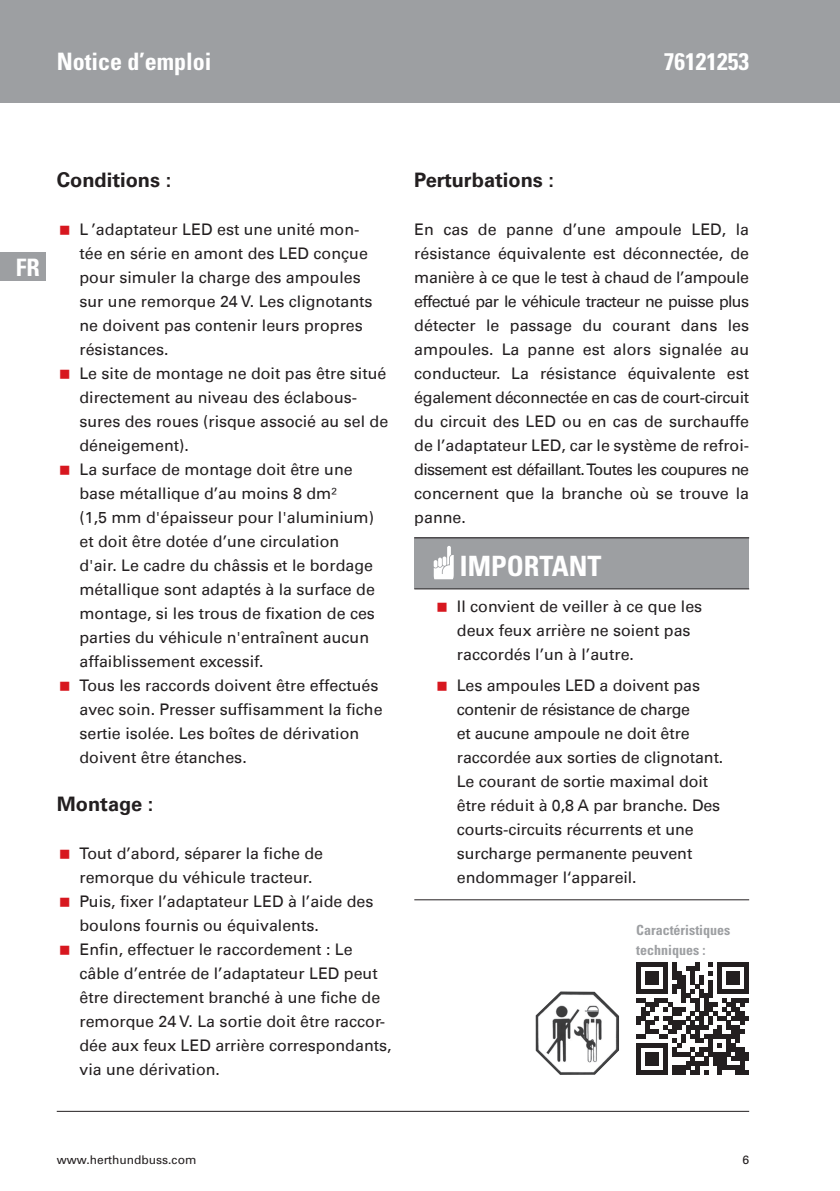
<style>
.page{position:relative;width:840px;height:1191px;background:#fff}
.page>*{position:absolute;margin:0;border:0;box-sizing:border-box;transform-origin:0 0}
.t1{font:700 condensed 28px "Univers";color:#fff}
.t2{font:700 condensed 24px "Univers";color:#fff}
.t3{font:700 20px "Univers Com 65";color:#231f20}
.t4{font:16px/24px "Univers Com 55 Roman";color:#231f20}
.t5{font:700 condensed 14px/20.2px "Univers";color:#9d9fa2}
.t6{font:12px "Univers";color:#231f20}
</style>
<div class="page">
<div style="left:0;top:0;width:839px;height:102px;background:#9d9fa2"></div>
<hr style="left:57px;top:1111px;width:691px;height:1px;background:#231f20">
<div style="left:0;top:252px;width:45px;height:29px;background:#9d9fa2"></div>
<img style="left:535px;top:991px;width:83px;height:83px">
<div style="left:414px;top:538px;width:334px;height:51px;background:#9d9fa2"></div>
<hr style="left:414px;top:537px;width:334px;height:1px;background:#231f20">
<hr style="left:414px;top:899px;width:334px;height:1px;background:#231f20">
<hr style="left:414px;top:588px;width:334px;height:1px;background:#231f20">
<svg style="left:433px;top:546px;width:20px;height:33px"></svg>
<svg style="left:636px;top:962px;width:112px;height:112px"></svg>
<h2 class="t2" style="left:57px;top:47px;width:156px">Notice d’emploi</h2>
<h2 class="t2" style="left:663px;top:47px;width:87px">76121253</h2>
<h2 class="t2" style="left:16px;top:252px;width:25px">FR</h2>
<p class="t3" style="left:57px;top:168px;width:116px">Conditions :</p>
<p class="t4" style="left:79px;top:217px;width:310px">L ’adaptateur LED est une unité mon-<br>tée en série en amont des LED conçue pour simuler la charge des ampoules sur une remorque 24 V. Les clignotants ne doivent pas contenir leurs propres résistances.<br>Le site de montage ne doit pas être situé directement au niveau des éclabous&shy;sures des roues (risque associé au sel de déneigement).<br>La surface de montage doit être une base métallique d’au moins 8 dm²<br>(1,5 mm d'épaisseur pour l'aluminium) et doit être dotée d’une circulation<br>d'air. Le cadre du châssis et le bordage métallique sont adaptés à la surface de montage, si les trous de fixation de ces parties du véhicule n'entraînent aucun affaiblissement excessif.<br>Tous les raccords doivent être effectués avec soin. Presser suffisamment la fiche sertie isolée. Les boîtes de dérivation doivent être étanches.</p>
<p class="t3" style="left:57px;top:792px;width:98px">Montage :</p>
<p class="t4" style="left:79px;top:841px;width:313px">Tout d’abord, séparer la fiche de remorque du véhicule tracteur.<br>Puis, fixer l’adaptateur LED à l’aide des boulons fournis ou équivalents.<br>Enfin, effectuer le raccordement : Le câble d’entrée de l’adaptateur LED peut être directement branché à une fiche de remorque 24 V. La sortie doit être raccor&shy;dée aux feux LED arrière correspondants, via une dérivation.</p>
<p class="t3" style="left:414px;top:168px;width:141px">Perturbations :</p>
<p class="t4" style="left:414px;top:217px;width:336px;text-align:justify">En cas de panne d’une ampoule LED, la résistance équivalente est déconnectée, de manière à ce que le test à chaud de l’ampoule effectué par le véhicule tracteur ne puisse plus détecter le passage du courant dans les ampoules. La panne est alors signalée au conducteur. La résistance équivalente est également déconnectée en cas de court-circuit du circuit des LED ou en cas de surchauffe de l’adaptateur LED, car le système de refroi&shy;dissement est défaillant. Toutes les coupures ne concernent que la branche où se trouve la panne.</p>
<h1 class="t1" style="left:459px;top:548px;width:143px">IMPORTANT</h1>
<p class="t4" style="left:456px;top:594px;width:247px">Il convient de veiller à ce que les deux feux arrière ne soient pas raccordés l’un à l’autre.</p>
<p class="t4" style="left:456px;top:673px;width:268px">Les ampoules LED a doivent pas contenir de résistance de charge<br>et aucune ampoule ne doit être raccordée aux sorties de clignotant.<br>Le courant de sortie maximal doit être réduit à 0,8 A par branche. Des courts-circuits récurrents et une surcharge permanente peuvent endommager l‘appareil.</p>
<p class="t5" style="left:636px;top:919px;width:96px">Caractéristiques techniques :</p>
<p class="t6" style="left:57px;top:1152px;width:141px">www.herthundbuss.com</p>
<p class="t6" style="left:742px;top:1152px;width:8px">6</p>
</div>
